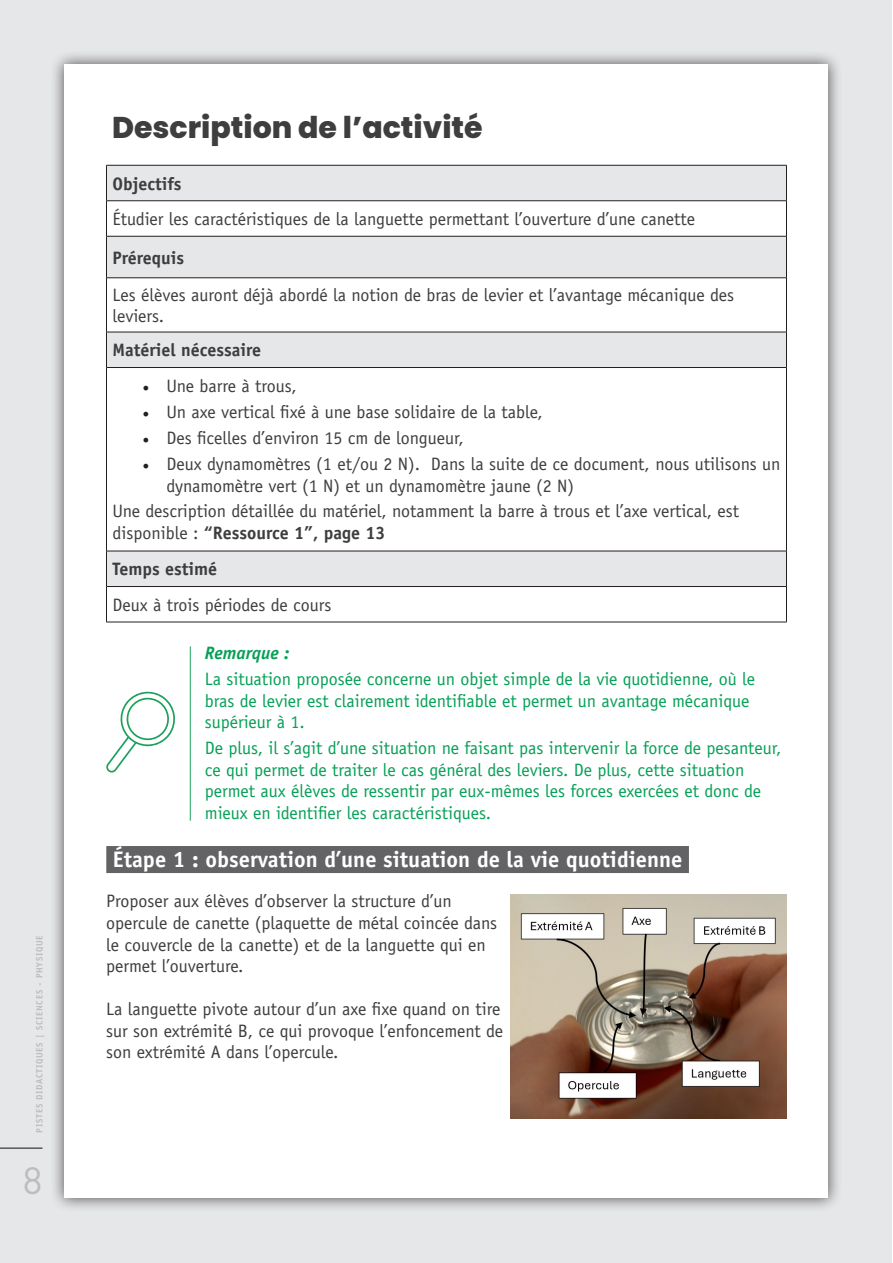
<style>
.page{position:relative;width:893px;height:1263px;background:#fff}
.page>*{position:absolute;margin:0;border:0;box-sizing:border-box;transform-origin:0 0}
.t1{font:37.5px "DINT";color:#bcbdc0}
.NIVEAU_2{font:800 30px "Poppins";color:#3e3e3f}
.NIVEAU_2_2{font:700 22.5px "Officina Sans Std";color:#fff}
.NIVEAU_2_5{font:18px/21.6px "Officina Sans Std";color:#3e3e3f}
.NIVEAU_1_5{font:18px/21.6px "Officina Sans Std";color:#06a057}
.t2{font:700 18px "Officina Sans Std";color:#3e3e3f}
.t3{font:italic 700 18px "Officina Sans Std";color:#06a057}
.t4{font:700 9px "Officina Sans Std";letter-spacing:.08em;color:#bcbdc0}
.s1{font-family:"Minion Pro";color:#231f20}
.s2{font-weight:700}
</style>
<div class="page">
<div style="left:0;top:0;width:892px;height:1263px;background:#e6e7e9"></div>
<div style="left:50px;top:50px;width:792px;height:1162px;background:#231f20;opacity:.75"></div>
<div style="left:65px;top:65px;width:763px;height:1133px;background:#fff"></div>
<hr style="left:0;top:1147px;width:43px;height:2px;background:#57585a">
<div style="left:106px;top:846px;width:583px;height:27px;background:#636366"></div>
<svg style="left:107px;top:166px;width:679px;height:420px"></svg>
<hr style="left:106px;top:165px;width:681px;height:1px;background:#231f20">
<hr style="left:106px;top:165px;width:1px;height:36px;background:#231f20">
<hr style="left:786px;top:165px;width:1px;height:36px;background:#231f20">
<hr style="left:106px;top:200px;width:681px;height:1px;background:#231f20">
<hr style="left:106px;top:201px;width:1px;height:35px;background:#231f20">
<hr style="left:786px;top:201px;width:1px;height:35px;background:#231f20">
<hr style="left:106px;top:236px;width:681px;height:1px;background:#231f20">
<hr style="left:106px;top:236px;width:1px;height:42px;background:#231f20">
<hr style="left:786px;top:236px;width:1px;height:42px;background:#231f20">
<hr style="left:106px;top:277px;width:681px;height:1px;background:#231f20">
<hr style="left:106px;top:278px;width:1px;height:54px;background:#231f20">
<hr style="left:786px;top:278px;width:1px;height:54px;background:#231f20">
<hr style="left:106px;top:332px;width:681px;height:1px;background:#231f20">
<hr style="left:106px;top:332px;width:1px;height:35px;background:#231f20">
<hr style="left:786px;top:332px;width:1px;height:35px;background:#231f20">
<hr style="left:106px;top:367px;width:681px;height:1px;background:#231f20">
<hr style="left:106px;top:368px;width:1px;height:183px;background:#231f20">
<hr style="left:786px;top:368px;width:1px;height:183px;background:#231f20">
<hr style="left:106px;top:551px;width:681px;height:1px;background:#231f20">
<hr style="left:106px;top:551px;width:1px;height:35px;background:#231f20">
<hr style="left:786px;top:551px;width:1px;height:35px;background:#231f20">
<hr style="left:106px;top:586px;width:681px;height:1px;background:#231f20">
<hr style="left:106px;top:587px;width:1px;height:35px;background:#231f20">
<hr style="left:786px;top:587px;width:1px;height:35px;background:#231f20">
<hr style="left:106px;top:622px;width:681px;height:1px;background:#231f20">
<img style="left:511px;top:894px;width:276px;height:224px">
<svg style="left:106px;top:691px;width:69px;height:81px"></svg>
<hr style="left:190px;top:646px;width:1px;height:175px;background:#1ea05d">
<p class="t4" style="left:34px;top:1132px;width:199px;rotate:-90deg">PISTES DIDACTIQUES | SCIENCES - PHYSIQUE</p>
<h1 class="t1" style="left:23px;top:1157px;width:21px">8</h1>
<p class="NIVEAU_2" style="left:112px;top:110px;width:372px">Description de l’activité</p>
<p class="t2" style="left:112px;top:172px;width:70px">Objectifs</p>
<p class="NIVEAU_2_5" style="left:112px;top:208px;width:584px">Étudier les caractéristiques de la languette permettant l’ouverture d’une canette</p>
<p class="t2" style="left:112px;top:246px;width:73px">Prérequis</p>
<p class="NIVEAU_2_5" style="left:112px;top:284px;width:623px">Les élèves auront déjà abordé la notion de bras de levier et l’avantage mécanique des leviers.</p>
<p class="t2" style="left:112px;top:339px;width:150px">Matériel nécessaire</p>
<p class="NIVEAU_2_5" style="left:142px;top:376px;width:156px"><span class="s1">•</span> Une barre à trous,</p>
<p class="NIVEAU_2_5" style="left:142px;top:401px;width:402px"><span class="s1">•</span> Un axe vertical fixé à une base solidaire de la table,</p>
<p class="NIVEAU_2_5" style="left:142px;top:427px;width:323px"><span class="s1">•</span> Des ficelles d’environ 15 cm de longueur,</p>
<p class="NIVEAU_2_5" style="left:166px;top:453px;width:615px;text-indent:-24px"><span class="s1">•</span> Deux dynamomètres (1 et/ou 2 N). Dans la suite de ce document, nous utilisons un dynamomètre vert (1 N) et un dynamomètre jaune (2 N)</p>
<p class="NIVEAU_2_5" style="left:112px;top:501px;width:628px">Une description détaillée du matériel, notamment la barre à trous et l’axe vertical, est disponible : <span class="s2">“Ressource 1”, page 13</span></p>
<p class="t2" style="left:112px;top:558px;width:106px">Temps estimé</p>
<p class="NIVEAU_2_5" style="left:112px;top:594px;width:220px">Deux à trois périodes de cours</p>
<p class="t3" style="left:205px;top:642px;width:86px">Remarque :</p>
<p class="NIVEAU_1_5" style="left:205px;top:668px;width:552px">La situation proposée concerne un objet simple de la vie quotidienne, où le bras de levier est clairement identifiable et permet un avantage mécanique supérieur à 1.</p>
<p class="NIVEAU_1_5" style="left:205px;top:737px;width:578px">De plus, il s’agit d’une situation ne faisant pas intervenir la force de pesanteur, ce qui permet de traiter le cas général des leviers. De plus, cette situation permet aux élèves de ressentir par eux-mêmes les forces exercées et donc de mieux en identifier les caractéristiques.</p>
<p class="NIVEAU_2_2" style="left:113px;top:845px;width:571px">Étape 1 : observation d’une situation de la vie quotidienne</p>
<p class="NIVEAU_2_5" style="left:106px;top:890px;width:392px">Proposer aux élèves d’observer la structure d’un opercule de canette (plaquette de métal coincée dans le couvercle de la canette) et de la languette qui en permet l’ouverture.</p>
<p class="NIVEAU_2_5" style="left:106px;top:998px;width:398px">La languette pivote autour d’un axe fixe quand on tire sur son extrémité B, ce qui provoque l’enfoncement de son extrémité A dans l’opercule.</p>
</div>
